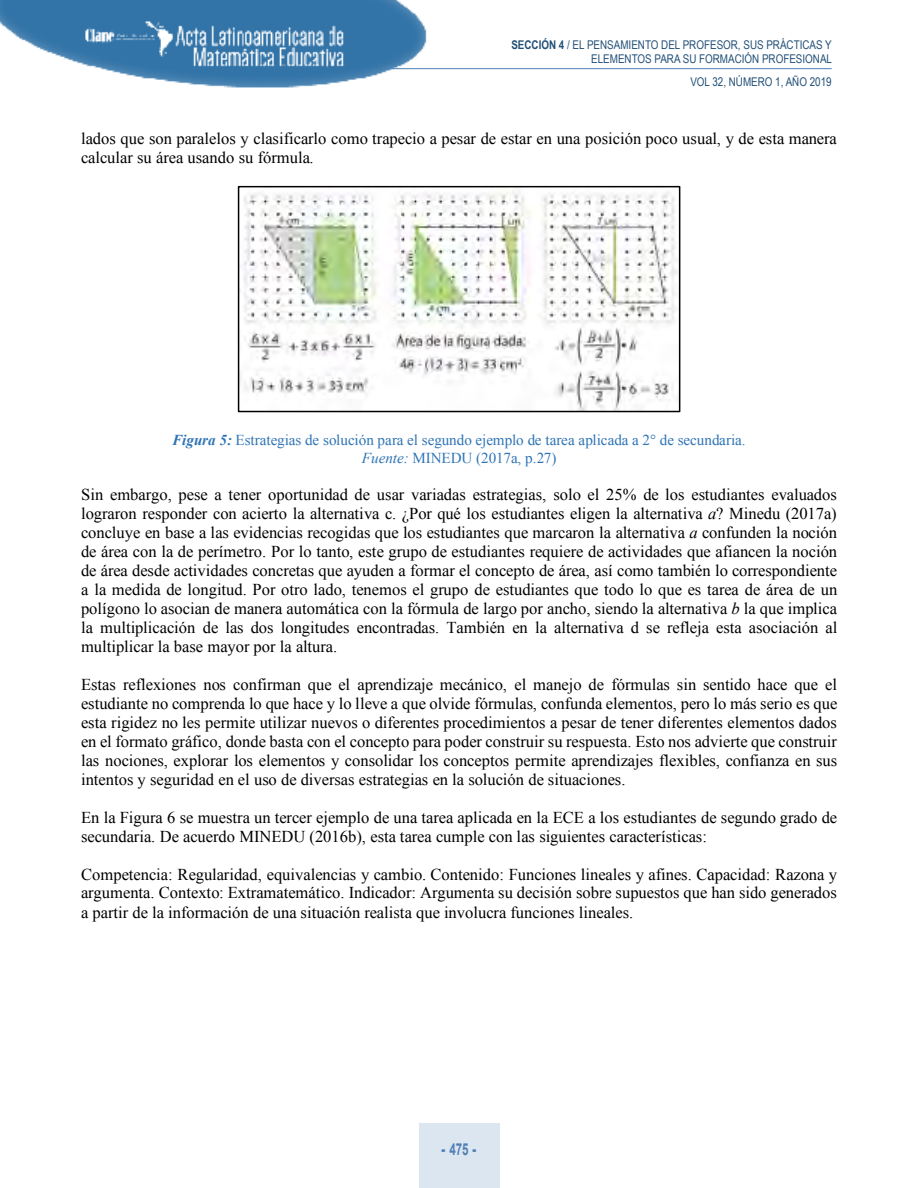
<style>
.page{position:relative;width:918px;height:1188px;background:#fff}
.page>*{position:absolute;margin:0;border:0;box-sizing:border-box;transform-origin:0 0}
.t1{font:16.5px/18.9px "Times New Roman";color:#000;text-align:justify}
.t2{font:700 16.5px "Arial";color:#4f80b4;scale:.7 1}
.t3{font:15.15px/17.2px "Times New Roman";color:#2e74b5;text-align:center}
.t4{font:12px/14.4px "Arial Narrow";color:#214f77;text-align:right}
.s1{font-weight:700}
.s2{font-weight:700;font-style:italic}
.s3{font-style:italic}
.s4{font-weight:900}
</style>
<div class="page">
<img style="left:0;top:0;width:435px;height:88px">
<hr style="left:389px;top:68px;width:443px;height:1px;background:#4f80b4">
<div style="left:419px;top:1123px;width:80px;height:65px;background:#dce6f0"></div>
<img style="left:243px;top:190px;width:434px;height:219px">
<div style="left:238px;top:186px;width:442px;height:226px;border:2px solid #000"></div>
<p class="t4" style="left:511px;top:37px;width:322px"><span class="s1">SECCIÓN 4</span> / EL PENSAMIENTO DEL PROFESOR, SUS PRÁCTICAS Y<br>ELEMENTOS PARA SU FORMACIÓN PROFESIONAL</p>
<p class="t4" style="left:690px;top:75px;width:143px">VOL 32, NÚMERO 1, AÑO 2019</p>
<p class="t1" style="left:81px;top:129px;width:757px">lados que son paralelos y clasificarlo como trapecio a pesar de estar en una posición poco usual, y de esta manera calcular su área usando su fórmula.</p>
<p class="t3" style="left:172px;top:432px;width:575px"><span class="s2">Figura 5:</span> Estrategias de solución para el segundo ejemplo de tarea aplicada a 2° de secundaria.<br><span class="s3">Fuente:</span> MINEDU (2017a, p.27)</p>
<p class="t1" style="left:81px;top:485px;width:758px">Sin embargo, pese a tener oportunidad de usar variadas estrategias, solo el 25% de los estudiantes evaluados lograron responder con acierto la alternativa c. ¿Por qué los estudiantes eligen la alternativa <span class="s3">a</span>? Minedu (2017a) concluye en base a las evidencias recogidas que los estudiantes que marcaron la alternativa <span class="s3">a</span> confunden la noción de área con la de perímetro. Por lo tanto, este grupo de estudiantes requiere de actividades que afiancen la noción de área desde actividades concretas que ayuden a formar el concepto de área, así como también lo correspondiente a la medida de longitud. Por otro lado, tenemos el grupo de estudiantes que todo lo que es tarea de área de un polígono lo asocian de manera automática con la fórmula de largo por ancho, siendo la alternativa <span class="s3">b</span> la que implica la multiplicación de las dos longitudes encontradas. También en la alternativa d se refleja esta asociación al multiplicar la base mayor por la altura.</p>
<p class="t1" style="left:81px;top:675px;width:758px">Estas reflexiones nos confirman que el aprendizaje mecánico, el manejo de fórmulas sin sentido hace que el estudiante no comprenda lo que hace y lo lleve a que olvide fórmulas, confunda elementos, pero lo más serio es que esta rigidez no les permite utilizar nuevos o diferentes procedimientos a pesar de tener diferentes elementos dados en el formato gráfico, donde basta con el concepto para poder construir su respuesta. Esto nos advierte que construir las nociones, explorar los elementos y consolidar los conceptos permite aprendizajes flexibles, confianza en sus intentos y seguridad en el uso de diversas estrategias en la solución de situaciones.</p>
<p class="t1" style="left:81px;top:808px;width:758px">En la Figura 6 se muestra un tercer ejemplo de una tarea aplicada en la ECE a los estudiantes de segundo grado de secundaria. De acuerdo MINEDU (2016b), esta tarea cumple con las siguientes características:</p>
<p class="t1" style="left:81px;top:865px;width:758px">Competencia: Regularidad, equivalencias y cambio. Contenido: Funciones lineales y afines. Capacidad: Razona y argumenta. Contexto: Extramatemático. Indicador: Argumenta su decisión sobre supuestos que han sido generados a partir de la información de una situación realista que involucra funciones lineales.</p>
<p class="t2" style="left:442px;top:1140px;width:51px"><span class="s4">-</span> 475 <span class="s4">-</span></p>
</div>
